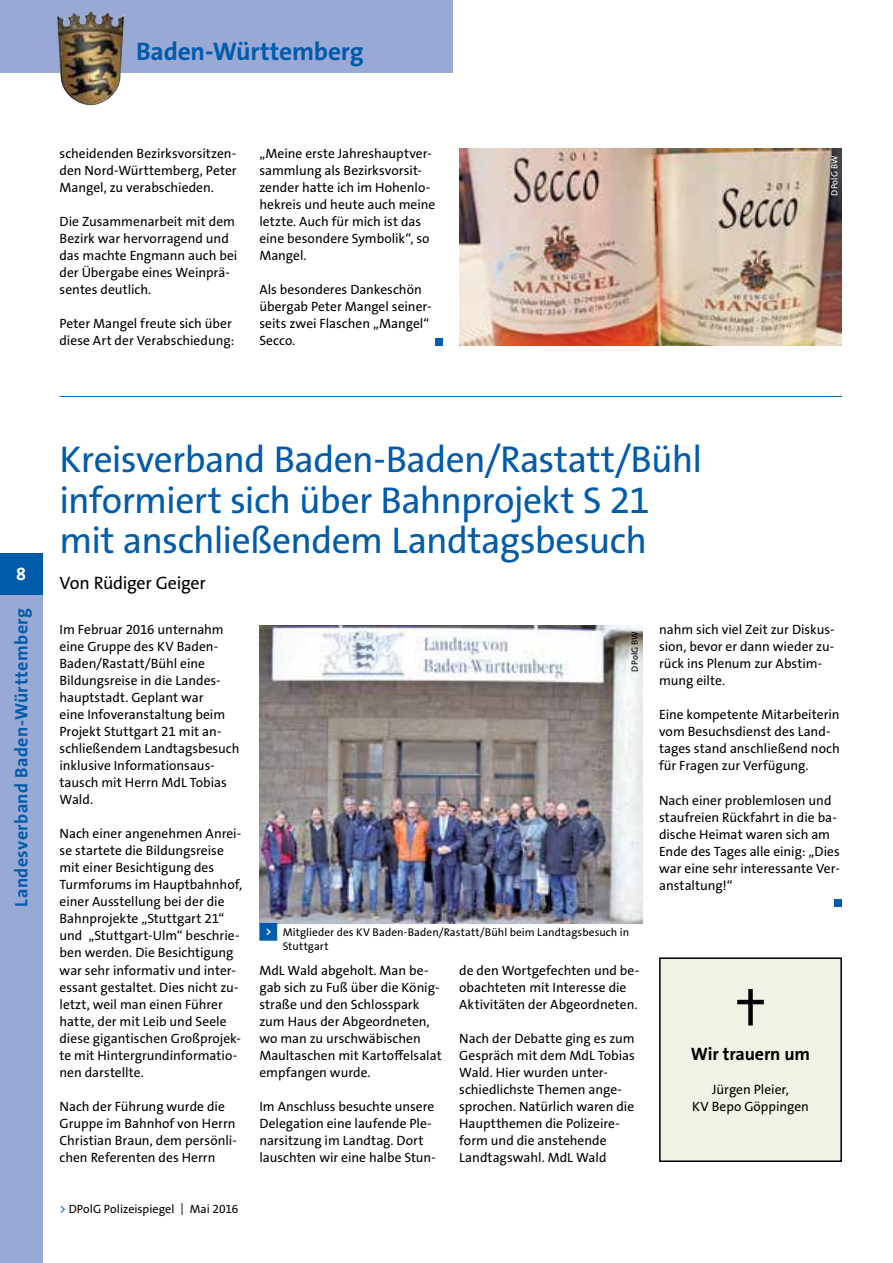
<style>
.page{position:relative;width:893px;height:1263px;background:#fff}
.page>*{position:absolute;margin:0;border:0;box-sizing:border-box;transform-origin:0 0}
.t1{font:37.5px/40.5px "The Sans Os F";letter-spacing:-.015em;color:#005baa}
.t2{font:700 25.5px "The Sans Os F";letter-spacing:-.005em;color:#005baa}
.t3{font:700 18px "The Sans Os F";letter-spacing:.025em;color:#005baa}
.t4{font:18px "The Sans Os F";letter-spacing:-.02em;color:#000}
.t5{font:700 18px "The Sans Os F";letter-spacing:-.01em;color:#000}
.t6{font:700 18px "The Sans Os F";color:#fff}
.t7{font:13.5px/17px "The Sans Os F";color:#000}
.t8{font:12px "The Sans Os F";color:#000}
.t9{font:11.25px/13.5px "The Sans Os F";letter-spacing:.005em;color:#000}
.t10{font:9px "The Sans Os F";letter-spacing:.015em;color:#fff}
.t11{font:9px "The Sans Os F";letter-spacing:.015em;color:#000}
.s1{font-family:"Top Numbers";color:#005baa}
.s2{color:#005baa}
</style>
<div class="page">
<div style="left:435px;top:338px;width:7px;height:7px;background:#005baa"></div>
<img style="left:459px;top:149px;width:383px;height:196px">
<hr style="left:60px;top:396px;width:782px;height:1px;background:#006bb1">
<img style="left:259px;top:625px;width:383px;height:298px">
<div style="left:835px;top:899px;width:7px;height:7px;background:#005baa"></div>
<div style="left:660px;top:958px;width:181px;height:203px;background:#f2f1e6"></div>
<hr style="left:737px;top:1000px;width:27px;height:4px;background:#000">
<div style="left:748px;top:989px;width:5px;height:36px;background:#000"></div>
<div style="left:659px;top:957px;width:183px;height:205px;border:2px solid #000"></div>
<div style="left:0;top:553px;width:43px;height:42px;background:#005baa"></div>
<div style="left:0;top:595px;width:43px;height:668px;background:#98a9d6"></div>
<div style="left:0;top:0;width:453px;height:72px;background:#98a9d6"></div>
<img style="left:57px;top:11px;width:67px;height:94px">
<h2 class="t2" style="left:136px;top:35px;width:229px">Baden-Württemberg</h2>
<p class="t7" style="left:60px;top:145px;width:179px;text-align:justify">scheidenden Bezirksvorsitzen&shy;den Nord-Württemberg, Peter Mangel, zu verabschieden.</p>
<p class="t7" style="left:60px;top:213px;width:179px">Die Zusammenarbeit mit dem<br>Bezirk war hervorragend und das machte Engmann auch bei der Übergabe eines Weinprä&shy;sentes deutlich.</p>
<p class="t7" style="left:60px;top:315px;width:176px">Peter Mangel freute sich über diese Art der Verabschiedung:</p>
<p class="t7" style="left:259px;top:145px;width:178px">„Meine erste Jahreshauptver&shy;sammlung als Bezirksvorsit&shy;zender hatte ich im Hohenlo&shy;hekreis und heute auch meine letzte. Auch für mich ist das eine besondere Symbolik“, so<br>Mangel.</p>
<p class="t7" style="left:259px;top:281px;width:174px">Als besonderes Dankeschön übergab Peter Mangel seiner&shy;seits zwei Flaschen „Mangel“<br>Secco.</p>
<p class="t10" style="left:829px;top:196px;width:42px;rotate:-90deg">DPolG BW</p>
<h3 class="t6" style="left:16px;top:562px;width:11px">8</h3>
<h3 class="t3" style="left:10px;top:906px;width:300px;rotate:-90deg">Landesverband Baden-Württemberg</h3>
<h1 class="t1" style="left:60px;top:440px;width:644px">Kreisverband Baden-Baden/Rastatt/Bühl informiert sich über Bahnprojekt S 21 mit anschließendem Landtagsbesuch</h1>
<h3 class="t4" style="left:60px;top:571px;width:148px">Von Rüdiger Geiger</h3>
<p class="t7" style="left:60px;top:621px;width:182px">Im Februar 2016 unternahm eine Gruppe des KV Baden-<br>Baden/Rastatt/Bühl eine<br>Bildungsreise in die Landes&shy;hauptstadt. Geplant war<br>eine Infoveranstaltung beim<br>Projekt Stuttgart 21 mit an&shy;schließendem Landtagsbesuch inklusive Informationsaus&shy;tausch mit Herrn MdL Tobias<br>Wald.</p>
<p class="t7" style="left:60px;top:825px;width:184px">Nach einer angenehmen Anrei&shy;se startete die Bildungsreise mit einer Besichtigung des<br>Turmforums im Hauptbahnhof, einer Ausstellung bei der die<br>Bahnprojekte „Stuttgart 21“ und „Stuttgart-Ulm“ beschrie&shy;ben werden. Die Besichtigung war sehr informativ und inter&shy;essant gestaltet. Dies nicht zu&shy;letzt, weil man einen Führer hatte, der mit Leib und Seele diese gigantischen Großprojek&shy;te mit Hintergrundinformatio&shy;nen darstellte.</p>
<p class="t7" style="left:60px;top:1098px;width:179px">Nach der Führung wurde die<br>Gruppe im Bahnhof von Herrn<br>Christian Braun, dem persönli&shy;chen Referenten des Herrn</p>
<p class="t7" style="left:659px;top:621px;width:177px">nahm sich viel Zeit zur Diskus&shy;sion, bevor er dann wieder zu&shy;rück ins Plenum zur Abstim&shy;mung eilte.</p>
<p class="t7" style="left:659px;top:706px;width:182px">Eine kompetente Mitarbeiterin vom Besuchsdienst des Land&shy;tages stand anschließend noch für Fragen zur Verfügung.</p>
<p class="t7" style="left:659px;top:791px;width:182px">Nach einer problemlosen und staufreien Rückfahrt in die ba&shy;dische Heimat waren sich am<br>Ende des Tages alle einig: „Dies war eine sehr interessante Ver&shy;anstaltung!“</p>
<p class="t11" style="left:629px;top:671px;width:42px;rotate:-90deg">DPolG BW</p>
<p class="t9" style="left:283px;top:926px;width:348px;text-indent:-23px"><span class="s1">&lt;</span> Mitglieder des KV Baden-Baden/Rastatt/Bühl beim Landtagsbesuch in<br>Stuttgart</p>
<p class="t7" style="left:459px;top:962px;width:181px">de den Wortgefechten und be&shy;obachteten mit Interesse die<br>Aktivitäten der Abgeordneten.</p>
<p class="t7" style="left:459px;top:1030px;width:177px">Nach der Debatte ging es zum<br>Gespräch mit dem MdL Tobias<br>Wald. Hier wurden unter&shy;schiedlichste Themen ange&shy;sprochen. Natürlich waren die<br>Hauptthemen die Polizeire&shy;form und die anstehende<br>Landtagswahl. MdL Wald</p>
<p class="t7" style="left:259px;top:961px;width:184px">MdL Wald abgeholt. Man be&shy;gab sich zu Fuß über die König&shy;straße und den Schlosspark zum Haus der Abgeordneten, wo man zu urschwäbischen<br>Maultaschen mit Kartoffelsalat empfangen wurde.</p>
<p class="t7" style="left:259px;top:1098px;width:178px">Im Anschluss besuchte unsere<br>Delegation eine laufende Ple&shy;narsitzung im Landtag. Dort lauschten wir eine halbe Stun-</p>
<h3 class="t5" style="left:691px;top:1042px;width:121px">Wir trauern um</h3>
<p class="t7" style="left:692px;top:1080px;width:118px;text-align:center">Jürgen Pleier,<br>KV Bepo Göppingen</p>
<p class="t8" style="left:60px;top:1201px;width:180px"><span class="s2">&gt;</span> DPolG Polizeispiegel | Mai 2016</p>
</div>
